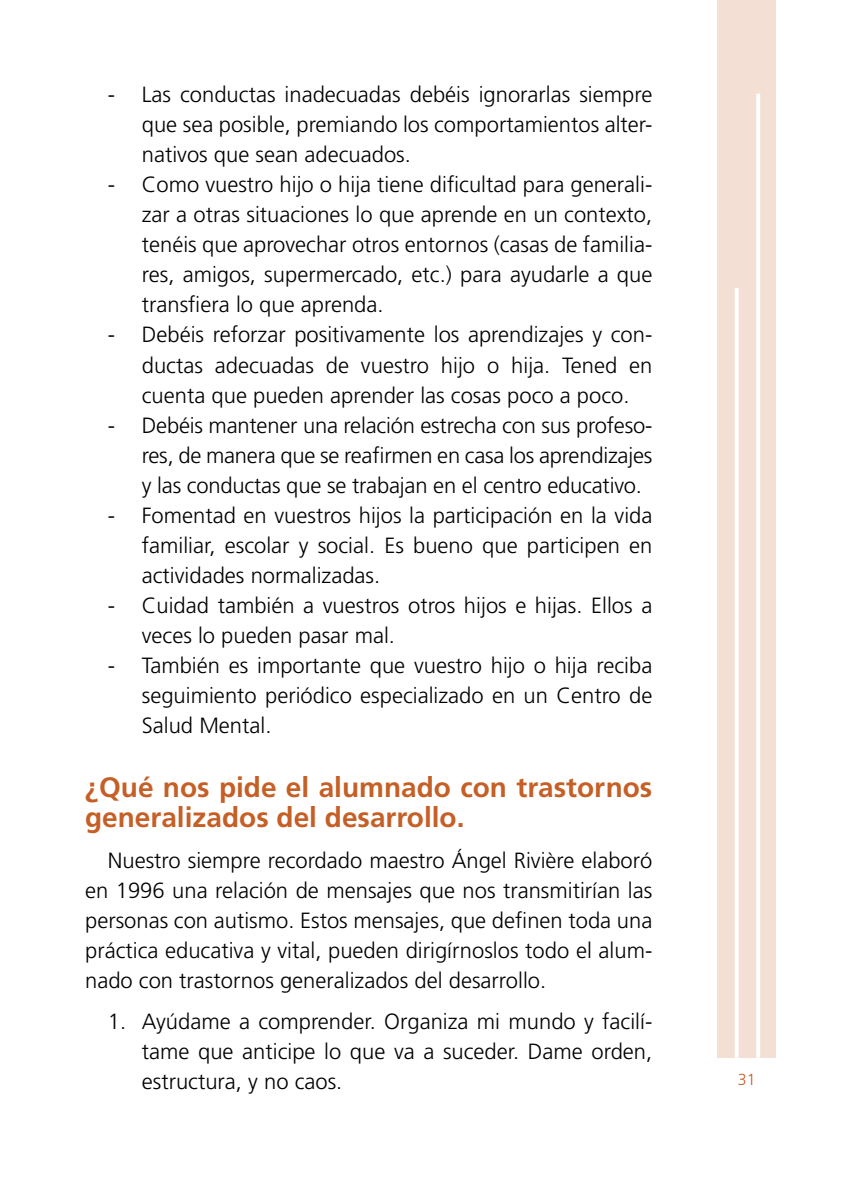
<style>
.page{position:relative;width:851px;height:1191px;background:#fff}
.page>*{position:absolute;margin:0;border:0;box-sizing:border-box;transform-origin:0 0}
.t1{font:700 28px/30px "Frutiger";color:#c55f25}
.t2{font:300 22px/30px "Frutiger";color:#000;text-align:justify}
.t3{font:300 16px "Frutiger";color:#c55f25}
</style>
<div class="page">
<div style="left:717px;top:0;width:58px;height:1098px;background:#f3dfd3"></div>
<div style="left:708px;top:1057px;width:77px;height:46px;background:#fff"></div>
<hr style="left:756px;top:94px;width:4px;height:963px;background:#fff">
<svg style="left:734px;top:288px;width:4px;height:769px;fill:#fff"></svg>
<p class="t2" style="left:142px;top:80px;width:512px;text-indent:-34px">- Las conductas inadecuadas debéis ignorarlas siempre que sea posible, premiando los comportamientos alter&shy;nativos que sean adecuados.</p>
<p class="t2" style="left:142px;top:170px;width:512px;text-indent:-34px">- Como vuestro hijo o hija tiene dificultad para generali&shy;zar a otras situaciones lo que aprende en un contexto, tenéis que aprovechar otros entornos (casas de familia&shy;res, amigos, supermercado, etc.) para ayudarle a que transfiera lo que aprenda.</p>
<p class="t2" style="left:142px;top:320px;width:512px;text-indent:-34px">- Debéis reforzar positivamente los aprendizajes y con&shy;ductas adecuadas de vuestro hijo o hija. Tened en cuenta que pueden aprender las cosas poco a poco.</p>
<p class="t2" style="left:142px;top:410px;width:512px;text-indent:-34px">- Debéis mantener una relación estrecha con sus profeso&shy;res, de manera que se reafirmen en casa los aprendizajes y las conductas que se trabajan en el centro educativo.</p>
<p class="t2" style="left:142px;top:500px;width:512px;text-indent:-34px">- Fomentad en vuestros hijos la participación en la vida familiar, escolar y social. Es bueno que participen en actividades normalizadas.</p>
<p class="t2" style="left:142px;top:590px;width:512px;text-indent:-34px">- Cuidad también a vuestros otros hijos e hijas. Ellos a veces lo pueden pasar mal.</p>
<p class="t2" style="left:142px;top:650px;width:512px;text-indent:-34px">- También es importante que vuestro hijo o hija reciba seguimiento periódico especializado en un Centro de Salud Mental.</p>
<p class="t1" style="left:85px;top:771px;width:568px">¿Qué nos pide el alumnado con trastornos generalizados del desarrollo.</p>
<p class="t2" style="left:85px;top:845px;width:568px;text-indent:23px">Nuestro siempre recordado maestro Ángel Rivière elaboró en 1996 una relación de mensajes que nos transmitirían las personas con autismo. Estos mensajes, que definen toda una práctica educativa y vital, pueden dirigírnoslos todo el alum&shy;nado con trastornos generalizados del desarrollo.</p>
<p class="t2" style="left:142px;top:1006px;width:512px;text-indent:-34px">1. Ayúdame a comprender. Organiza mi mundo y facilí&shy;tame que anticipe lo que va a suceder. Dame orden, estructura, y no caos.</p>
<p class="t3" style="left:737px;top:1070px;width:19px">31</p>
</div>
